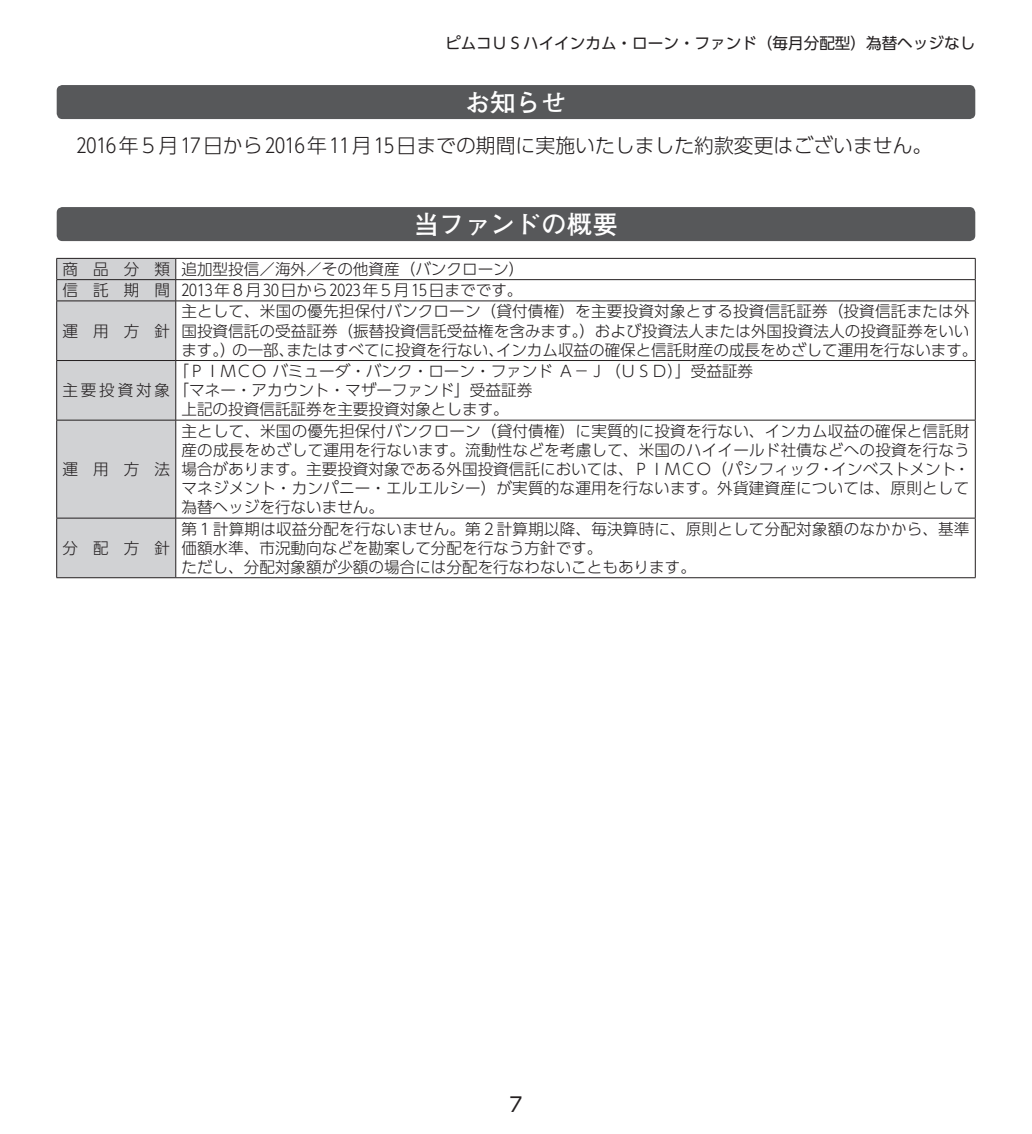
<style>
.page{position:relative;width:1032px;height:1134px;background:#fff}
.page>*{position:absolute;margin:0;border:0;box-sizing:border-box;transform-origin:0 0}
.t1{font:700 25.6px "Futo Go B101 Pro";color:#fff}
.t2{font:300 19.8px "UD Shin Go Pro";color:#231f20}
.t3{font:19.8px "UD Shin Go Pro";color:#231f20}
.t4{font:300 15.6px/19.2px "UD Shin Go Pro";color:#231f20}
.t5{font:15.6px "UD Shin Go Pro";color:#231f20}
</style>
<div class="page">
<div style="left:57px;top:85px;width:918px;height:34px;background:#57585a;border-radius:6px"></div>
<div style="left:57px;top:207px;width:918px;height:34px;background:#57585a;border-radius:6px"></div>
<hr style="left:176px;top:258px;width:799px;height:1px;background:#231f20">
<hr style="left:176px;top:279px;width:799px;height:1px;background:#231f20">
<div style="left:56px;top:258px;width:120px;height:319px;background:#d1d2d4"></div>
<svg style="left:975px;top:259px;width:1px;height:42px"></svg>
<hr style="left:56px;top:301px;width:120px;height:1px;background:#231f20">
<hr style="left:56px;top:301px;width:1px;height:59px;background:#231f20">
<hr style="left:176px;top:301px;width:799px;height:1px;background:#231f20">
<hr style="left:175px;top:301px;width:1px;height:59px;background:#231f20">
<hr style="left:975px;top:301px;width:1px;height:59px;background:#231f20">
<hr style="left:56px;top:360px;width:120px;height:1px;background:#231f20">
<hr style="left:56px;top:361px;width:1px;height:59px;background:#231f20">
<hr style="left:176px;top:360px;width:799px;height:1px;background:#231f20">
<hr style="left:175px;top:361px;width:1px;height:59px;background:#231f20">
<hr style="left:975px;top:361px;width:1px;height:59px;background:#231f20">
<hr style="left:56px;top:420px;width:120px;height:1px;background:#231f20">
<hr style="left:56px;top:420px;width:1px;height:98px;background:#231f20">
<hr style="left:176px;top:420px;width:799px;height:1px;background:#231f20">
<hr style="left:175px;top:420px;width:1px;height:98px;background:#231f20">
<hr style="left:975px;top:420px;width:1px;height:98px;background:#231f20">
<hr style="left:56px;top:518px;width:120px;height:1px;background:#231f20">
<hr style="left:56px;top:518px;width:1px;height:59px;background:#231f20">
<hr style="left:176px;top:518px;width:799px;height:1px;background:#231f20">
<hr style="left:175px;top:518px;width:1px;height:59px;background:#231f20">
<hr style="left:975px;top:518px;width:1px;height:59px;background:#231f20">
<hr style="left:56px;top:577px;width:120px;height:1px;background:#231f20">
<hr style="left:176px;top:577px;width:799px;height:1px;background:#231f20">
<p class="t5" style="left:445px;top:31px;width:532px">ピムコＵＳハイインカム・ローン・ファンド（毎月分配型）為替ヘッジなし</p>
<h1 class="t1" style="left:465px;top:82px;width:104px">お知らせ</h1>
<p class="t2" style="left:77px;top:129px;width:857px">2016年5月 17日から 2016年 11月 15日までの期間に実施いたしました約款変更はございません。</p>
<h1 class="t1" style="left:414px;top:204px;width:206px">当ファンドの概要</h1>
<p class="t4" style="left:62px;top:258px;width:464px;line-height:21.2px">商 品 分 類 追加型投信／海外／その他資産（バンクローン）信 託 期 間 2013年8月 30日から 2023年5月 15日までです。</p>
<p class="t4" style="left:62px;top:321px;width:109px">運用方針</p>
<p class="t4" style="left:181px;top:301px;width:797px">主として、米国の優先担保付バンクローン（貸付債権）を主要投資対象とする投資信託証券（投資信託または外国投資信託の受益証券（振替投資信託受益権を含みます。）および投資法人または外国投資法人の投資証券をいいます。）の一部、またはすべてに投資を行ない、インカム収益の確保と信託財産の成長をめざして運用を行ないます。</p>
<p class="t4" style="left:62px;top:380px;width:471px">主要投資対象「マネー・アカウント・マザーファンド」受益証券</p>
<p class="t4" style="left:174px;top:361px;width:581px">「ＰＩＭＣＯバミューダ・バンク・ローン・ファンドＡ－Ｊ（ＵＳＤ）」受益証券</p>
<p class="t4" style="left:181px;top:399px;width:329px">上記の投資信託証券を主要投資対象とします。</p>
<p class="t4" style="left:62px;top:459px;width:109px">運用方法</p>
<p class="t4" style="left:62px;top:538px;width:109px">分配方針</p>
<p class="t4" style="left:181px;top:421px;width:790px;text-align:justify">主として、米国の優先担保付バンクローン（貸付債権）に実質的に投資を行ない、インカム収益の確保と信託財産の成長をめざして運用を行ないます。流動性などを考慮して、米国のハイイールド社債などへの投資を行なう場合があります。主要投資対象である外国投資信託においては、ＰＩＭＣＯ（パシフィック・インベストメント・マネジメント・カンパニー・エルエルシー）が実質的な運用を行ないます。外貨建資産については、原則として為替ヘッジを行ないません。</p>
<p class="t4" style="left:181px;top:519px;width:789px">第1計算期は収益分配を行ないません。第2計算期以降、毎決算時に、原則として分配対象額のなかから、基準価額水準、市況動向などを勘案して分配を行なう方針です。<br>ただし、分配対象額が少額の場合には分配を行なわないこともあります。</p>
<p class="t3" style="left:509px;top:1088px;width:15px">7</p>
</div>
